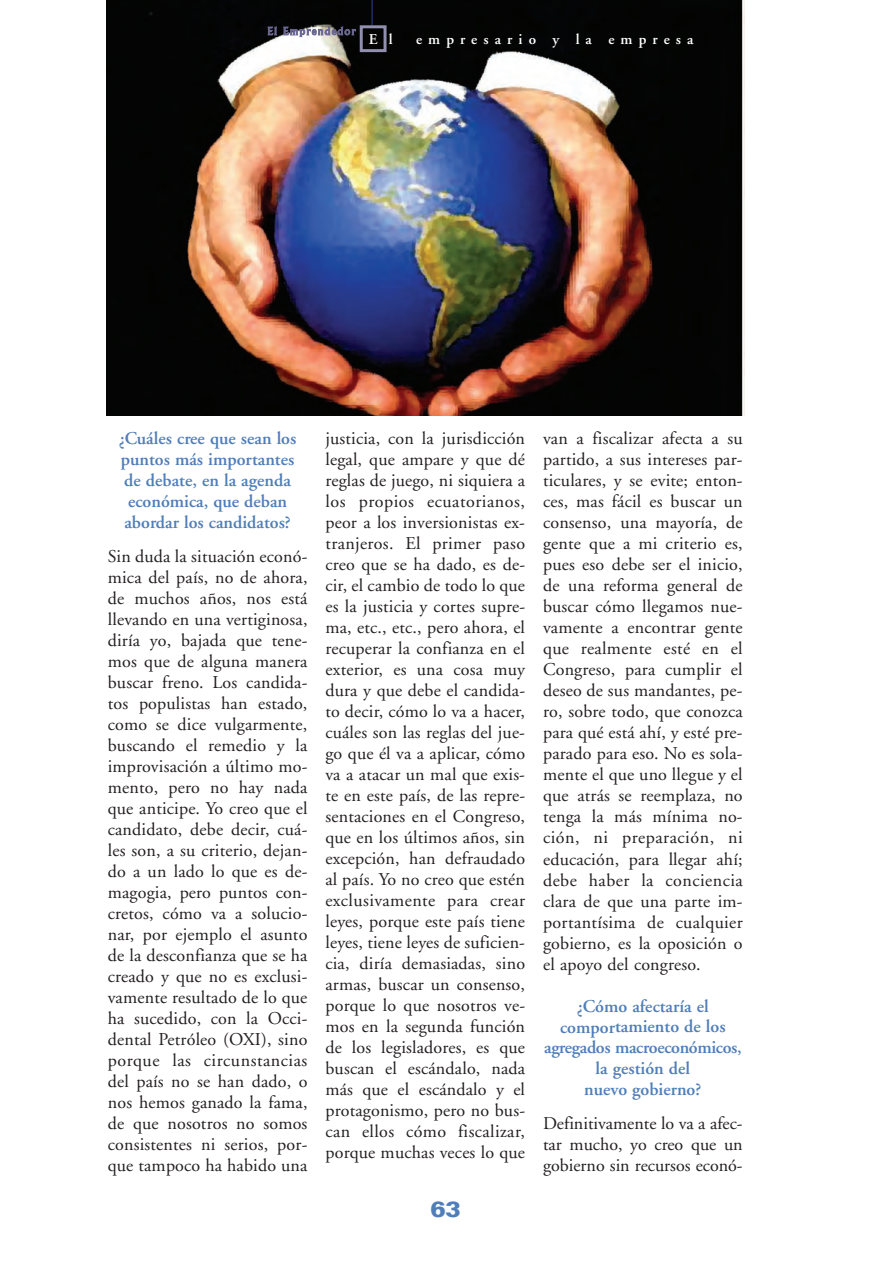
<style>
.page{position:relative;width:893px;height:1263px;background:#fff}
.page>*{position:absolute;margin:0;border:0;box-sizing:border-box;transform-origin:0 0}
.t1{font:700 22.5px "Folio";color:#507eb9}
.t2{font:18px/21px "Adobe Garamond";letter-spacing:.01em;color:#231f20;text-align:justify}
.t3{font:600 18px/21px "Adobe Garamond";color:#507eb9;text-align:center}
.t4{font:600 15px "Adobe Garamond";letter-spacing:.41em;color:#fff}
.t5{font:10.5px "Albertus";letter-spacing:.115em;color:#6a6891}
</style>
<div class="page">
<img style="left:106px;top:0;width:638px;height:416px">
<hr style="left:371px;top:0;width:2px;height:25px;background:#202d68">
<div style="left:360px;top:25px;width:27px;height:27px;border:3px solid #918eae"></div>
<p class="t5" style="left:268px;top:27px;width:90px">El Emprendedor</p>
<p class="t4" style="left:369px;top:33px;width:25px">E l</p>
<p class="t4" style="left:416px;top:33px;width:279px">empresario y la empresa</p>
<p class="t3" style="left:119px;top:429px;width:179px">¿Cuáles cree que sean los puntos más importantes de debate, en la agenda económica, que deban abordar los candidatos?</p>
<p class="t2" style="left:108px;top:547px;width:201px">Sin duda la situación econó&shy;mica del país, no de ahora, de muchos años, nos está llevando en una vertiginosa, diría yo, bajada que tene&shy;mos que de alguna manera buscar freno. Los candida&shy;tos populistas han estado, como se dice vulgarmente, buscando el remedio y la improvisación a último mo&shy;mento, pero no hay nada que anticipe. Yo creo que el candidato, debe decir, cuá&shy;les son, a su criterio, dejan&shy;do a un lado lo que es de&shy;magogia, pero puntos con&shy;cretos, cómo va a solucio&shy;nar, por ejemplo el asunto de la desconfianza que se ha creado y que no es exclusi&shy;vamente resultado de lo que ha sucedido, con la Occi&shy;dental Petróleo (OXI), sino porque las circunstancias del país no se han dado, o nos hemos ganado la fama, de que nosotros no somos consistentes ni serios, por&shy;que tampoco ha habido una</p>
<p class="t2" style="left:325px;top:429px;width:201px">justicia, con la jurisdicción legal, que ampare y que dé reglas de juego, ni siquiera a los propios ecuatorianos, peor a los inversionistas ex&shy;tranjeros. El primer paso creo que se ha dado, es de&shy;cir, el cambio de todo lo que es la justicia y cortes supre&shy;ma, etc., etc., pero ahora, el recuperar la confianza en el exterior, es una cosa muy dura y que debe el candida&shy;to decir, cómo lo va a hacer, cuáles son las reglas del jue&shy;go que él va a aplicar, cómo va a atacar un mal que exis&shy;te en este país, de las repre&shy;sentaciones en el Congreso, que en los últimos años, sin excepción, han defraudado al país. Yo no creo que estén exclusivamente para crear leyes, porque este país tiene leyes, tiene leyes de suficien&shy;cia, diría demasiadas, sino armas, buscar un consenso, porque lo que nosotros ve&shy;mos en la segunda función de los legisladores, es que buscan el escándalo, nada más que el escándalo y el protagonismo, pero no bus&shy;can ellos cómo fiscalizar, porque muchas veces lo que</p>
<p class="t2" style="left:543px;top:430px;width:201px">van a fiscalizar afecta a su partido, a sus intereses par&shy;ticulares, y se evite; enton&shy;ces, mas fácil es buscar un consenso, una mayoría, de gente que a mi criterio es, pues eso debe ser el inicio, de una reforma general de buscar cómo llegamos nue&shy;vamente a encontrar gente que realmente esté en el Congreso, para cumplir el deseo de sus mandantes, pe&shy;ro, sobre todo, que conozca para qué está ahí, y esté pre&shy;parado para eso. No es sola&shy;mente el que uno llegue y el que atrás se reemplaza, no tenga la más mínima no&shy;ción, ni preparación, ni educación, para llegar ahí; debe haber la conciencia clara de que una parte im&shy;portantísima de cualquier gobierno, es la oposición o el apoyo del congreso.</p>
<p class="t3" style="left:544px;top:997px;width:199px">¿Cómo afectaría el comportamiento de los agregados macroeconómicos, la gestión del<br>nuevo gobierno?</p>
<p class="t2" style="left:543px;top:1114px;width:201px">Definitivamente lo va a afec&shy;tar mucho, yo creo que un gobierno sin recursos econó-</p>
<p class="t1" style="left:430px;top:1201px;width:32px">63</p>
</div>
